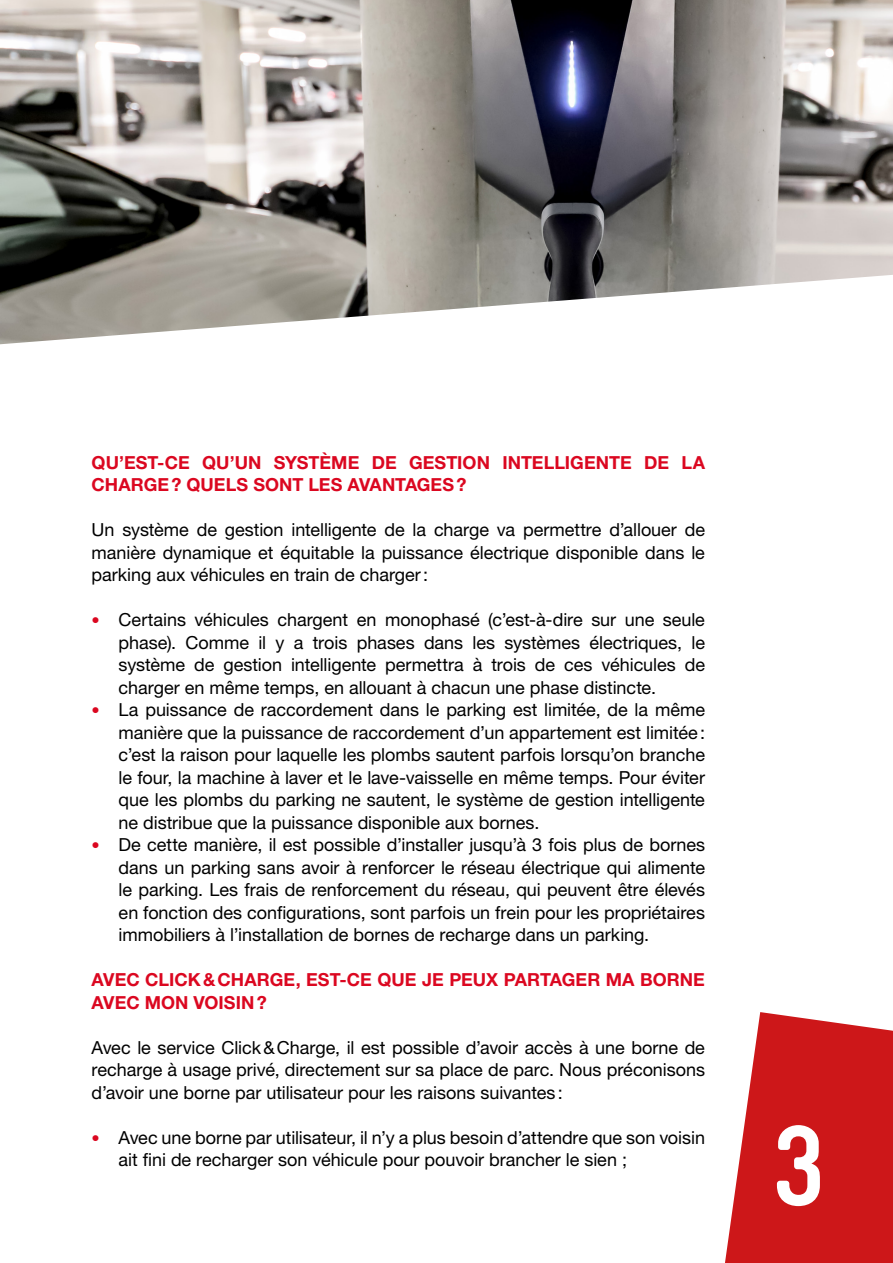
<style>
.page{position:relative;width:893px;height:1263px;background:#fff}
.page>*{position:absolute;margin:0;border:0;box-sizing:border-box;transform-origin:0 0}
.t1{font:700 108px "Brauer Neue Std";color:#fff}
.t2{font:18px/22.5px "Helvetica Neue LT Pro";letter-spacing:-.005em;color:#000;text-align:justify}
.t3{font:700 18px/22.5px "Helvetica Neue LT Pro";letter-spacing:.005em;color:#db0720}
.s1{font-size:16.5px;color:#db0720}
</style>
<div class="page">
<svg style="left:725px;top:1012px;width:168px;height:251px;background:#d33638"></svg>
<img style="left:0;top:0;width:893px;height:344px">
<p class="t3" style="left:92px;top:451px;width:615px">QU’EST-CE QU’UN SYSTÈME DE GESTION INTELLIGENTE DE LA<br>CHARGE? QUELS SONT LES AVANTAGES?</p>
<p class="t2" style="left:92px;top:518px;width:615px">Un système de gestion intelligente de la charge va permettre d’allouer de manière dynamique et équitable la puissance électrique disponible dans le parking aux véhicules en train de charger:</p>
<p class="t2" style="left:119px;top:608px;width:588px;text-indent:-27px"><span class="s1">•</span> Certains véhicules chargent en monophasé (c’est-à-dire sur une seule phase). Comme il y a trois phases dans les systèmes électriques, le système de gestion intelligente permettra à trois de ces véhicules de charger en même temps, en allouant à chacun une phase distincte.</p>
<p class="t2" style="left:119px;top:698px;width:588px;text-indent:-27px"><span class="s1">•</span> La puissance de raccordement dans le parking est limitée, de la même manière que la puissance de raccordement d’un appartement est limitée: c’est la raison pour laquelle les plombs sautent parfois lorsqu’on branche le four, la machine à laver et le lave-vaisselle en même temps. Pour éviter que les plombs du parking ne sautent, le système de gestion intelligente ne distribue que la puissance disponible aux bornes.</p>
<p class="t2" style="left:119px;top:833px;width:588px;text-indent:-27px"><span class="s1">•</span> De cette manière, il est possible d’installer jusqu’à 3 fois plus de bornes dans un parking sans avoir à renforcer le réseau électrique qui alimente le parking. Les frais de renforcement du réseau, qui peuvent être élevés en fonction des configurations, sont parfois un frein pour les propriétaires immobiliers à l’installation de bornes de recharge dans un parking.</p>
<p class="t3" style="left:92px;top:968px;width:615px">AVEC CLICK&amp;CHARGE, EST-CE QUE JE PEUX PARTAGER MA BORNE<br>AVEC MON VOISIN?</p>
<p class="t2" style="left:92px;top:1036px;width:615px">Avec le service Click&amp;Charge, il est possible d’avoir accès à une borne de recharge à usage privé, directement sur sa place de parc. Nous préconisons d’avoir une borne par utilisateur pour les raisons suivantes :</p>
<p class="t2" style="left:119px;top:1126px;width:588px;text-indent:-27px"><span class="s1">•</span> Avec une borne par utilisateur, il n’y a plus besoin d’attendre que son voisin ait fini de recharger son véhicule pour pouvoir brancher le sien ;</p>
<h1 class="t1" style="left:773px;top:1104px;width:53px">3</h1>
</div>
